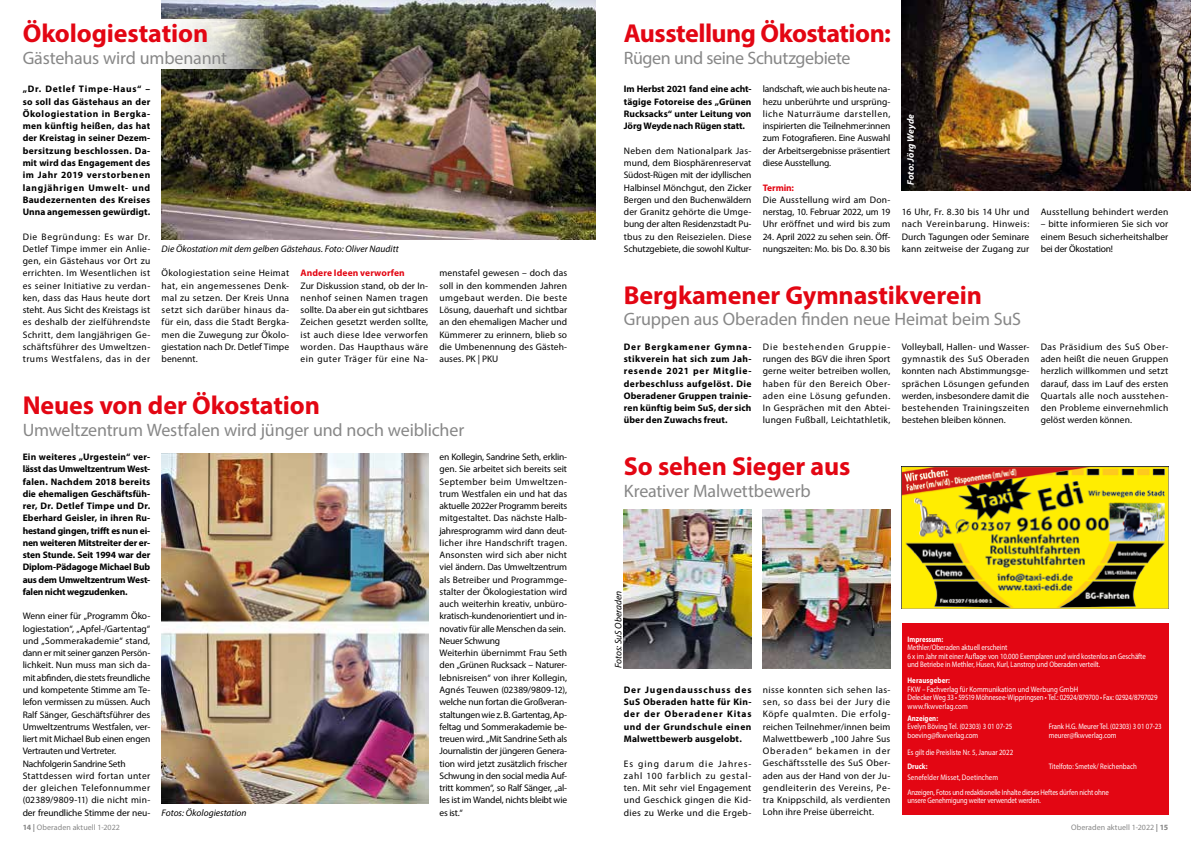
<style>
.page{position:relative;width:1191px;height:842px;background:#fff}
.page>*{position:absolute;margin:0;border:0;box-sizing:border-box;transform-origin:0 0}
.t1{font:700 26px "Myriad Pro";letter-spacing:-.005em;color:#e30613}
.t2{font:18px "Myriad Pro";letter-spacing:-.01em;color:#878787}
.t3{font:9.5px/12.3px "Myriad Pro";color:#000;text-align:justify}
.t4{font:700 9.5px/12.3px "Myriad Pro";letter-spacing:.01em;color:#000;text-align:justify}
.t5{font:italic 9.5px "Myriad Pro";color:#000}
.t6{font:700 9.5px "Myriad Pro";letter-spacing:.01em;color:#e30613}
.t7{font:9.5px "Myriad Pro";letter-spacing:.025em;color:#000}
.t8{font:italic 700 9.5px "Myriad Pro";color:#fff}
.t9{font:8px/8.5px "Myriad Pro";letter-spacing:-.01em;color:#fff;scale:.86 1}
.t10{font:8px "Myriad Pro";letter-spacing:.01em;color:#878787}
.t11{font:700 8px "Myriad Pro";color:#fff;scale:.86 1}
.t12{font:8px "Myriad Pro";letter-spacing:-.01em;color:#fff;scale:.85 1}
.s1{font-weight:700}
</style>
<div class="page">
<img style="left:162px;top:0;width:433px;height:239px">
<svg style="left:162px;top:19px;width:107px;height:50px"></svg>
<img style="left:162px;top:454px;width:266px;height:349px">
<div style="left:901px;top:624px;width:267px;height:191px;background:#e30613"></div>
<img style="left:901px;top:0;width:290px;height:190px">
<img style="left:624px;top:509px;width:127px;height:159px">
<img style="left:763px;top:509px;width:127px;height:159px">
<img style="left:901px;top:467px;width:267px;height:141px">
<h1 class="t1" style="left:23px;top:17px;width:187px">Ökologiestation</h1>
<h2 class="t2" style="left:23px;top:47px;width:206px">Gästehaus wird umbenannt</h2>
<p class="t4" style="left:23px;top:83px;width:129px">„Dr. Detlef Timpe-Haus“ – so soll das Gästehaus an der Ökologiestation in Bergka&shy;men künftig heißen, das hat der Kreistag in seiner Dezem&shy;bersitzung beschlossen. Da&shy;mit wird das Engagement des im Jahr 2019 verstorbenen langjährigen Umwelt- und Baudezernenten des Kreises Unna angemessen gewürdigt.</p>
<p class="t3" style="left:23px;top:230px;width:129px">Die Begründung: Es war Dr.<br>Detlef Timpe immer ein Anlie&shy;gen, ein Gästehaus vor Ort zu errichten. Im Wesentlichen ist es seiner Initiative zu verdan&shy;ken, dass das Haus heute dort steht. Aus Sicht des Kreistags ist es deshalb der zielführendste Schritt, dem langjährigen Ge&shy;schäftsführer des Umweltzen&shy;trums Westfalens, das in der</p>
<p class="t5" style="left:162px;top:243px;width:239px">Die Ökostation mit dem gelben Gästehaus. Foto: Oliver Nauditt</p>
<p class="t3" style="left:162px;top:267px;width:129px">Ökologiestation seine Heimat hat, ein angemessenes Denk&shy;mal zu setzen. Der Kreis Unna setzt sich darüber hinaus da&shy;für ein, dass die Stadt Bergka&shy;men die Zuwegung zur Ökolo&shy;giestation nach Dr. Detlef Timpe benennt.</p>
<p class="t6" style="left:300px;top:267px;width:106px">Andere Ideen verworfen</p>
<p class="t3" style="left:300px;top:279px;width:129px">Zur Diskussion stand, ob der In&shy;nenhof seinen Namen tragen sollte. Da aber ein gut sichtbares Zeichen gesetzt werden sollte, ist auch diese Idee verworfen worden. Das Haupthaus wäre ein guter Träger für eine Na-</p>
<p class="t3" style="left:439px;top:267px;width:129px">menstafel gewesen – doch das soll in den kommenden Jahren umgebaut werden. Die beste Lösung, dauerhaft und sichtbar an den ehemaligen Macher und Kümmerer zu erinnern, blieb so die Umbenennung des Gästeh&shy;auses. PK | PKU</p>
<h1 class="t1" style="left:23px;top:389px;width:299px">Neues von der Ökostation</h1>
<h2 class="t2" style="left:23px;top:419px;width:443px">Umweltzentrum Westfalen wird jünger und noch weiblicher</h2>
<p class="t4" style="left:23px;top:450px;width:129px">Ein weiteres „Urgestein“ ver&shy;lässt das Umweltzentrum West&shy;falen. Nachdem 2018 bereits die ehemaligen Geschäftsfüh&shy;rer, Dr. Detlef Timpe und Dr.<br>Eberhard Geisler, in ihren Ru&shy;hestand gingen, trifft es nun ei&shy;nen weiteren Mitstreiter der er&shy;sten Stunde. Seit 1994 war der Diplom-Pädagoge Michael Bub aus dem Umweltzentrum West&shy;falen nicht wegzudenken.</p>
<p class="t3" style="left:23px;top:610px;width:129px;text-align:left">Wenn einer für „Programm Öko&shy;logiestation“, „Apfel-/Gartentag“ und „Sommerakademie“ stand, dann er mit seiner ganzen Persön&shy;lichkeit. Nun muss man sich da&shy;mit abfinden, die stets freundliche und kompetente Stimme am Te&shy;lefon vermissen zu müssen. Auch<br>Ralf Sänger, Geschäftsführer des<br>Umweltzentrums Westfalen, ver&shy;liert mit Michael Bub einen engen<br>Vertrauten und Vertreter.<br>Nachfolgerin Sandrine Seth<br>Stattdessen wird fortan unter der gleichen Telefonnummer (02389/9809-11) die nicht min&shy;der freundliche Stimme der neu-</p>
<p class="t3" style="left:439px;top:451px;width:129px;text-align:left">en Kollegin, Sandrine Seth, erklin&shy;gen. Sie arbeitet sich bereits seit<br>September beim Umweltzen&shy;trum Westfalen ein und hat das aktuelle 2022er Programm bereits mitgestaltet. Das nächste Halb&shy;jahresprogramm wird dann deut&shy;licher ihre Handschrift tragen.<br>Ansonsten wird sich aber nicht viel ändern. Das Umweltzentrum als Betreiber und Programmge&shy;stalter der Ökologiestation wird auch weiterhin kreativ, unbüro&shy;kratisch-kundenorientiert und in&shy;novativ für alle Menschen da sein.<br>Neuer Schwung<br>Weiterhin übernimmt Frau Seth den „Grünen Rucksack – Naturer&shy;lebnisreisen“ von ihrer Kollegin,<br>Agnés Teuwen (02389/9809-12), welche nun fortan die Großveran&shy;staltungen wie z. B. Gartentag, Ap&shy;feltag und Sommerakademie be&shy;treuen wird. „Mit Sandrine Seth als<br>Journalistin der jüngeren Genera&shy;tion wird jetzt zusätzlich frischer<br>Schwung in den social media Auf&shy;tritt kommen“, so Ralf Sänger, „al&shy;les ist im Wandel, nichts bleibt wie</p>
<p class="t5" style="left:162px;top:806px;width:86px">Fotos: Ökologiestation</p>
<p class="t3" style="left:439px;top:806px;width:25px">es ist.“</p>
<h1 class="t1" style="left:624px;top:16px;width:268px">Ausstellung Ökostation:</h1>
<h2 class="t2" style="left:624px;top:47px;width:228px">Rügen und seine Schutzgebiete</h2>
<p class="t4" style="left:624px;top:83px;width:129px">Im Herbst 2021 fand eine acht&shy;tägige Fotoreise des „Grünen Rucksacks“ unter Leitung von Jörg Weyde nach Rügen statt.</p>
<p class="t3" style="left:624px;top:144px;width:129px">Neben dem Nationalpark Jas&shy;mund, dem Biosphärenreservat Südost-Rügen mit der idyllischen Halbinsel Mönchgut, den Zicker Bergen und den Buchenwäldern der Granitz gehörte die Umge&shy;bung der alten Residenzstadt Pu&shy;tbus zu den Reisezielen. Diese Schutzgebiete, die sowohl Kultur-</p>
<p class="t3" style="left:763px;top:83px;width:129px">landschaft, wie auch bis heute na&shy;hezu unberührte und ursprüng&shy;liche Naturräume darstellen, inspirierten die Teilnehmer:innen zum Fotografieren. Eine Auswahl der Arbeitsergebnisse präsentiert diese Ausstellung.</p>
<p class="t6" style="left:763px;top:181px;width:33px">Termin:</p>
<p class="t3" style="left:763px;top:193px;width:129px">Die Ausstellung wird am Don&shy;nerstag, 10. Februar 2022, um 19<br>Uhr eröffnet und wird bis zum</p>
<p class="t3" style="left:763px;top:230px;width:129px">24. April 2022 zu sehen sein. Öff&shy;nungszeiten: Mo. bis Do. 8.30 bis</p>
<p class="t8" style="left:904px;top:185px;width:72px;rotate:-90deg">Foto: Jörg Weyde</p>
<p class="t3" style="left:901px;top:206px;width:129px">16 Uhr, Fr. 8.30 bis 14 Uhr und nach Vereinbarung. Hinweis:<br>Durch Tagungen oder Seminare kann zeitweise der Zugang zur</p>
<p class="t7" style="left:1040px;top:206px;width:129px">Ausstellung behindert werden</p>
<p class="t3" style="left:1040px;top:218px;width:129px">– bitte informieren Sie sich vor einem Besuch sicherheitshalber bei der Ökostation!</p>
<h1 class="t1" style="left:624px;top:278px;width:360px">Bergkamener Gymnastikverein</h1>
<h2 class="t2" style="left:624px;top:308px;width:398px">Gruppen aus Oberaden finden neue Heimat beim SuS</h2>
<p class="t3" style="left:763px;top:340px;width:129px">Die bestehenden Gruppie&shy;rungen des BGV die ihren Sport gerne weiter betreiben wollen, haben für den Bereich Ober&shy;aden eine Lösung gefunden.<br>In Gesprächen mit den Abtei&shy;lungen Fußball, Leichtathletik,</p>
<p class="t3" style="left:901px;top:340px;width:129px">Volleyball, Hallen- und Wasser&shy;gymnastik des SuS Oberaden konnten nach Abstimmungsge&shy;sprächen Lösungen gefunden werden, insbesondere damit die bestehenden Trainingszeiten bestehen bleiben können.</p>
<p class="t3" style="left:1040px;top:340px;width:129px">Das Präsidium des SuS Ober&shy;aden heißt die neuen Gruppen herzlich willkommen und setzt darauf, dass im Lauf des ersten Quartals alle noch ausstehen&shy;den Probleme einvernehmlich gelöst werden können.</p>
<p class="t4" style="left:624px;top:340px;width:129px">Der Bergkamener Gymna&shy;stikverein hat sich zum Jah&shy;resende 2021 per Mitglie&shy;derbeschluss aufgelöst. Die Oberadener Gruppen trainie&shy;ren künftig beim SuS, der sich über den Zuwachs freut.</p>
<h1 class="t1" style="left:624px;top:450px;width:228px">So sehen Sieger aus</h1>
<h2 class="t2" style="left:624px;top:480px;width:188px">Kreativer Malwettbewerb</h2>
<p class="t5" style="left:612px;top:668px;width:79px;rotate:-90deg">Fotos: SuS Oberaden</p>
<p class="t4" style="left:624px;top:683px;width:129px">Der Jugendausschuss des SuS Oberaden hatte für Kin&shy;der der Oberadener Kitas und der Grundschule einen Malwettbewerb ausgelobt.</p>
<p class="t3" style="left:624px;top:757px;width:129px">Es ging darum die Jahres&shy;zahl 100 farblich zu gestal&shy;ten. Mit sehr viel Engagement und Geschick gingen die Kid&shy;dies zu Werke und die Ergeb-</p>
<p class="t3" style="left:763px;top:683px;width:129px">nisse konnten sich sehen las&shy;sen, so dass bei der Jury die Köpfe qualmten. Die erfolg&shy;reichen Teilnehmer/innen beim Malwettbewerb „100 Jahre Sus Oberaden“ bekamen in der Geschäftsstelle des SuS Ober&shy;aden aus der Hand von der Ju&shy;gendleiterin des Vereins, Pe&shy;tra Knippschild, als verdienten Lohn ihre Preise überreicht.</p>
<p class="t11" style="left:907px;top:634px;width:43px">Impressum:</p>
<p class="t9" style="left:907px;top:643px;width:279px">Methler/Oberaden aktuell erscheint<br>6 x im Jahr mit einer Auflage von 10.000 Exemplaren und wird kostenlos an Geschäfte und Betriebe in Methler, Husen, Kurl, Lanstrop und Oberaden verteilt.</p>
<p class="t11" style="left:907px;top:675px;width:51px">Herausgeber:</p>
<p class="t9" style="left:907px;top:685px;width:292px">FKW – Fachverlag für Kommunikation und Werbung GmbH<br>Delecker Weg 33 • 59519 Möhnesee-Wippringsen • Tel.: 02924/879700 • Fax: 02924/8797029 www.fkwverlag.com</p>
<p class="t11" style="left:907px;top:713px;width:37px">Anzeigen:</p>
<p class="t9" style="left:907px;top:722px;width:124px">Evelyn Böving Tel. (02303) 3 01 07-25</p>
<p class="t9" style="left:1048px;top:722px;width:133px">Frank H.G. Meurer Tel. (02303) 3 01 07-23</p>
<p class="t9" style="left:907px;top:731px;width:84px">boeving@fkwverlag.com</p>
<p class="t9" style="left:1048px;top:731px;width:81px">meurer@fkwverlag.com</p>
<p class="t9" style="left:907px;top:748px;width:124px">Es gilt die Preisliste Nr. 5, Januar 2022</p>
<p class="t11" style="left:907px;top:761px;width:25px">Druck:</p>
<p class="t12" style="left:1048px;top:761px;width:105px">Titelfoto: Smetek/ Reichenbach</p>
<p class="t9" style="left:907px;top:769px;width:236px;line-height:15px">Senefelder Misset, Doetinchem<br>Anzeigen, Fotos und redaktionelle Inhalte dieses Heftes dürfen nicht ohne</p>
<p class="t9" style="left:907px;top:796px;width:156px">unsere Genehmigung weiter verwendet werden.</p>
<p class="t10" style="left:23px;top:823px;width:99px"><span class="s1">14 |</span> Oberaden aktuell 1-2022</p>
<p class="t10" style="left:1071px;top:823px;width:99px">Oberaden aktuell 1-2022 <span class="s1">| 15</span></p>
</div>
